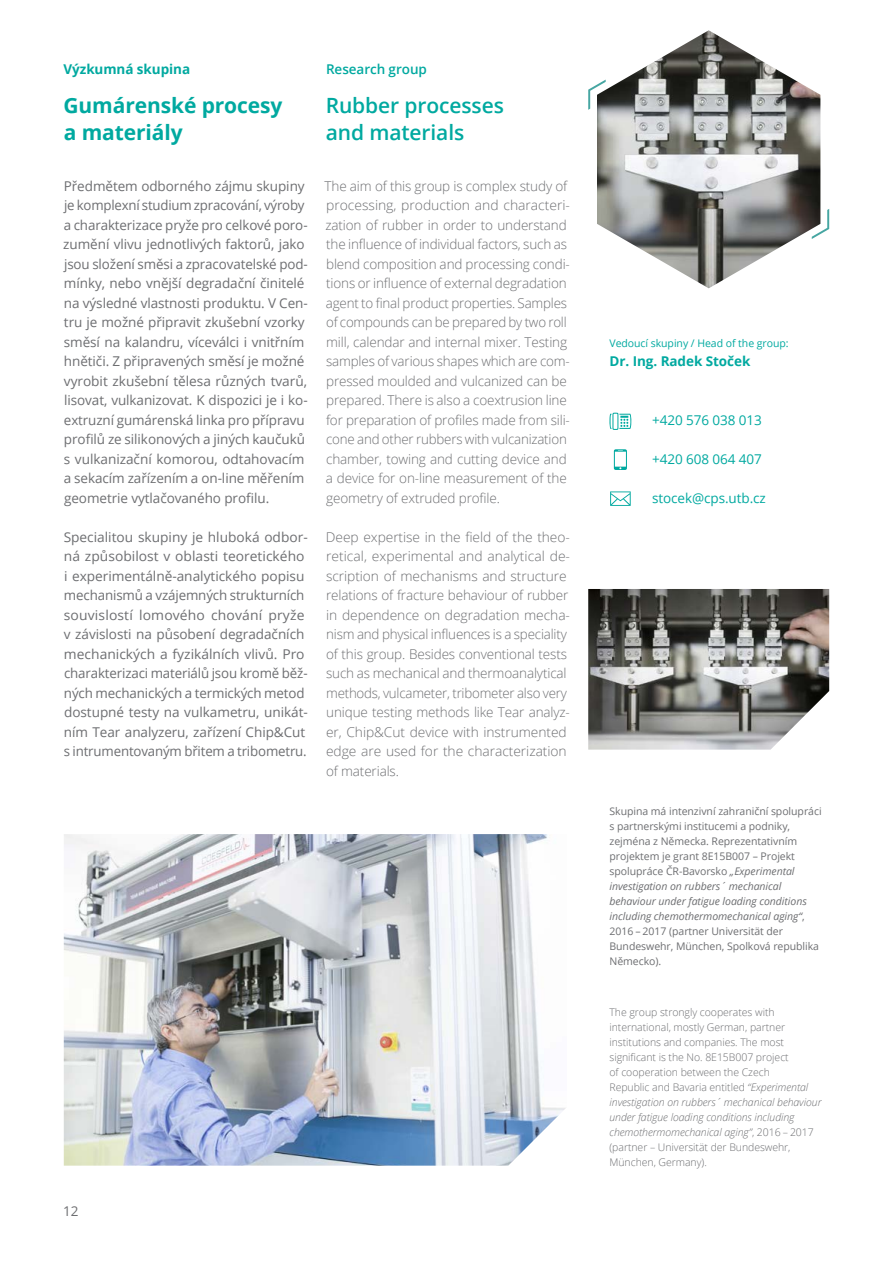
<style>
.page{position:relative;width:893px;height:1263px;background:#fff}
.page>*{position:absolute;margin:0;border:0;box-sizing:border-box;transform-origin:0 0}
.t1{font:700 21px/27px "Open Sans";letter-spacing:-.005em;color:#00a9a0}
.t2{font:600 21px/27px "Open Sans";letter-spacing:-.005em;color:#00a9a0}
.t3{font:300 13.5px/19.5px "Open Sans";letter-spacing:-.01em;color:#6d6e71}
.t4{font:13.5px/19.5px "Open Sans";letter-spacing:-.005em;color:#6d6e71}
.t5{font:13.5px "Open Sans";letter-spacing:-.005em;color:#00a9a0}
.t6{font:700 13.5px "Open Sans";letter-spacing:-.005em;color:#00a9a0}
.t7{font:600 13.5px "Open Sans";letter-spacing:-.005em;color:#00a9a0}
.t8{font:300 10.5px/15px "Open Sans";letter-spacing:-.005em;color:#6d6e71}
.t9{font:10.5px/15px "Open Sans";letter-spacing:-.005em;color:#6d6e71}
.t10{font:10.5px "Open Sans";letter-spacing:-.005em;color:#00a9a0}
.s1{font-style:italic}
</style>
<div class="page">
<img style="left:597px;top:30px;width:223px;height:258px">
<svg style="left:588px;top:80px;width:18px;height:30px"></svg>
<svg style="left:812px;top:209px;width:17px;height:30px"></svg>
<img style="left:64px;top:834px;width:502px;height:332px">
<img style="left:588px;top:589px;width:241px;height:161px">
<svg style="left:614px;top:449px;width:13px;height:21px"></svg>
<svg style="left:610px;top:491px;width:21px;height:15px"></svg>
<svg style="left:609px;top:413px;width:22px;height:17px"></svg>
<p class="t6" style="left:64px;top:59px;width:128px">Výzkumná skupina</p>
<h1 class="t1" style="left:63px;top:91px;width:221px">Gumárenské procesy a materiály</h1>
<p class="t4" style="left:63px;top:176px;width:246px">Předmětem odborného zájmu skupiny je komplexní studium zpracování, výroby a charakterizace pryže pro celkové poro&shy;zumění vlivu jednotlivých faktorů, jako jsou složení směsi a zpracovatelské pod&shy;mínky, nebo vnější degradační činitelé na výsledné vlastnosti produktu. V Cen&shy;tru je možné připravit zkušební vzorky směsí na kalandru, víceválci i vnitřním hnětiči. Z připravených směsí je možné vyrobit zkušební tělesa různých tvarů, lisovat, vulkanizovat. K dispozici je i ko&shy;extruzní gumárenská linka pro přípravu profilů ze silikonových a jiných kaučuků s vulkanizační komorou, odtahovacím a sekacím zařízením a on-line měřením geometrie vytlačovaného profilu.</p>
<p class="t4" style="left:64px;top:527px;width:246px">Specialitou skupiny je hluboká odbor&shy;ná způsobilost v oblasti teoretického i experimentálně-analytického popisu mechanismů a vzájemných strukturních souvislostí lomového chování pryže v závislosti na působení degradačních mechanických a fyzikálních vlivů. Pro charakterizaci materiálů jsou kromě běž&shy;ných mechanických a termických metod dostupné testy na vulkametru, unikát&shy;ním Tear analyzeru, zařízení Chip&amp;Cut s intrumentovaným břitem a tribometru.</p>
<p class="t7" style="left:326px;top:59px;width:102px">Research group</p>
<h1 class="t2" style="left:326px;top:91px;width:180px">Rubber processes and materials</h1>
<p class="t3" style="left:325px;top:175px;width:247px">The aim of this group is complex study of processing, production and characteri&shy;zation of rubber in order to understand the influence of individual factors, such as blend composition and processing condi&shy;tions or influence of external degradation agent to final product properties. Samples of compounds can be prepared by two roll mill, calendar and internal mixer. Testing samples of various shapes which are com&shy;pressed moulded and vulcanized can be prepared. There is also a coextrusion line for preparation of profiles made from sili&shy;cone and other rubbers with vulcanization chamber, towing and cutting device and a device for on-line measurement of the geometry of extruded profile.</p>
<p class="t3" style="left:326px;top:526px;width:246px">Deep expertise in the field of the theo&shy;retical, experimental and analytical de&shy;scription of mechanisms and structure relations of fracture behaviour of rubber in dependence on degradation mecha&shy;nism and physical influences is a speciality of this group. Besides conventional tests such as mechanical and thermoanalytical methods, vulcameter, tribometer also very unique testing methods like Tear analyz&shy;er, Chip&amp;Cut device with instrumented edge are used for the characterization of materials.</p>
<p class="t4" style="left:63px;top:1201px;width:17px">12</p>
<p class="t10" style="left:609px;top:335px;width:181px">Vedoucí skupiny / Head of the group:</p>
<p class="t6" style="left:609px;top:352px;width:142px">Dr. Ing. Radek Stoček</p>
<p class="t5" style="left:652px;top:410px;width:111px">+420 576 038 013</p>
<p class="t5" style="left:652px;top:449px;width:111px">+420 608 064 407</p>
<p class="t5" style="left:652px;top:488px;width:115px">stocek@cps.utb.cz</p>
<p class="t9" style="left:609px;top:803px;width:214px">Skupina má intenzivní zahraniční spolupráci s partnerskými institucemi a podniky, zejména z Německa. Reprezentativním projektem je grant 8E15B007 – Projekt spolupráce ČR-Bavorsko <span class="s1">„Experimental investigation on rubbers´ mechanical behaviour under fatigue loading conditions including chemothermomechanical aging“</span>, 2016 – 2017 (partner Universität der Bundeswehr, München, Spolková republika Německo).</p>
<p class="t8" style="left:609px;top:1004px;width:214px">The group strongly cooperates with international, mostly German, partner institutions and companies. The most significant is the No. 8E15B007 project<br>of cooperation between the Czech<br>Republic and Bavaria entitled <span class="s1">“Experimental investigation on rubbers´ mechanical behaviour under fatigue loading conditions including chemothermomechanical aging”</span>, 2016 – 2017 (partner – Universität der Bundeswehr, München, Germany).</p>
</div>
